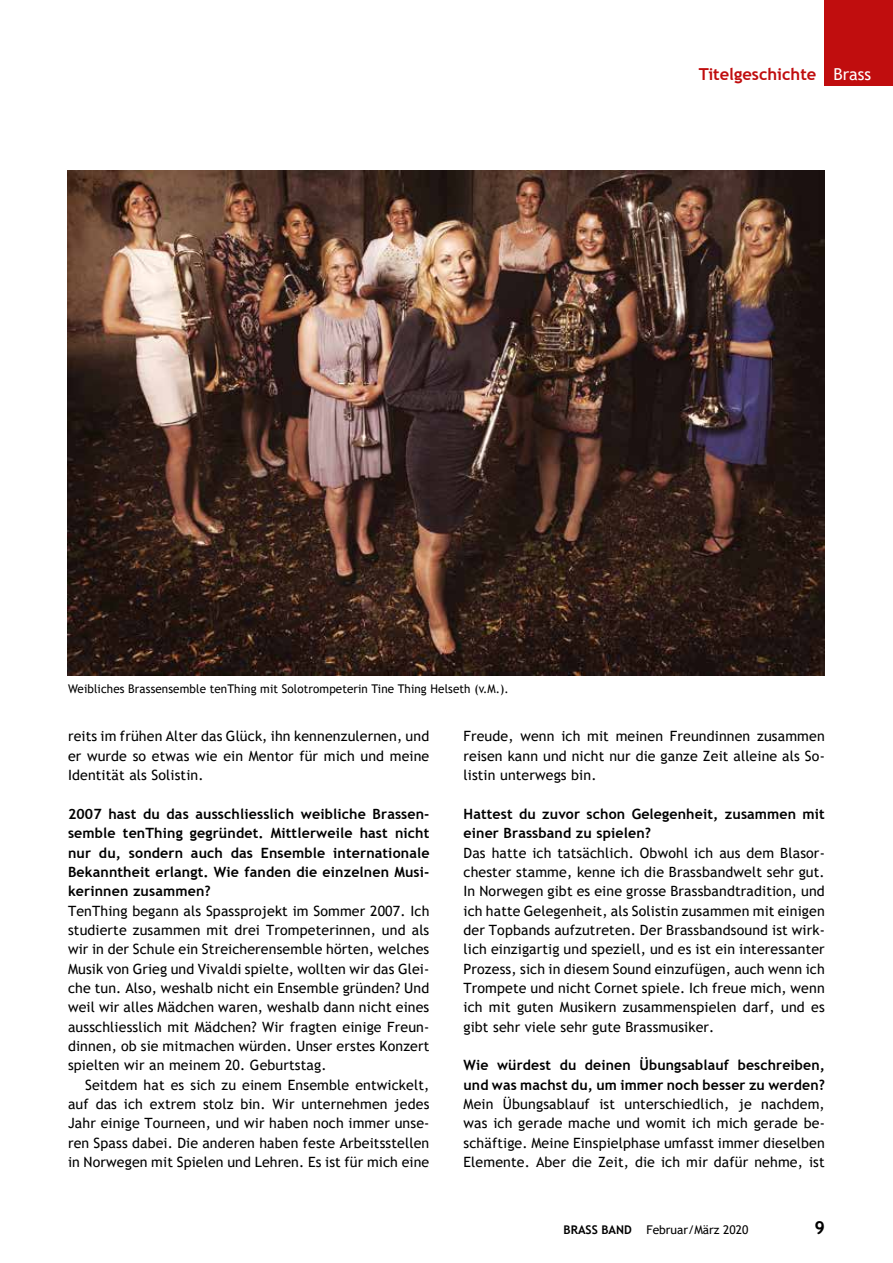
<style>
.page{position:relative;width:893px;height:1263px;background:#fff}
.page>*{position:absolute;margin:0;border:0;box-sizing:border-box;transform-origin:0 0}
.t1{font:700 18px "Trebuchet MS";color:#000}
.t2{font:700 16.5px "Trebuchet MS";color:#c00d0e}
.t3{font:16.5px "Trebuchet MS";color:#fff}
.t4{font:14.1px/19.4px "Trebuchet MS";letter-spacing:.01em;color:#000;text-align:justify}
.t5{font:700 14.1px/19.4px "Trebuchet MS";letter-spacing:.01em;color:#000}
.t6{font:12px "Trebuchet MS";letter-spacing:.01em;color:#000}
.s1{font-weight:700}
</style>
<div class="page">
<div style="left:825px;top:0;width:68px;height:85px;background:#c00d0e"></div>
<img style="left:68px;top:170px;width:757px;height:505px">
<p class="t2" style="left:699px;top:64px;width:119px">Titelgeschichte</p>
<p class="t3" style="left:833px;top:64px;width:39px">Brass</p>
<p class="t6" style="left:68px;top:681px;width:442px">Weibliches Brassensemble tenThing mit Solotrompeterin Tine Thing Helseth (v.M.).</p>
<p class="t4" style="left:68px;top:727px;width:363px">reits im frühen Alter das Glück, ihn kennenzulernen, und er wurde so etwas wie ein Mentor für mich und meine Identität als Solistin.</p>
<p class="t5" style="left:68px;top:804px;width:363px;text-align:justify">2007 hast du das ausschliesslich weibliche Brassen&shy;semble tenThing gegründet. Mittlerweile hast nicht nur du, sondern auch das Ensemble internationale Bekanntheit erlangt. Wie fanden die einzelnen Musi&shy;kerinnen zusammen?</p>
<p class="t4" style="left:68px;top:901px;width:363px">TenThing begann als Spassprojekt im Sommer 2007. Ich studierte zusammen mit drei Trompeterinnen, und als wir in der Schule ein Streicherensemble hörten, welches Musik von Grieg und Vivaldi spielte, wollten wir das Glei&shy;che tun. Also, weshalb nicht ein Ensemble gründen? Und weil wir alles Mädchen waren, weshalb dann nicht eines ausschliesslich mit Mädchen? Wir fragten einige Freun&shy;dinnen, ob sie mitmachen würden. Unser erstes Konzert spielten wir an meinem 20. Geburtstag.</p>
<p class="t4" style="left:68px;top:1075px;width:363px;text-indent:17px">Seitdem hat es sich zu einem Ensemble entwickelt, auf das ich extrem stolz bin. Wir unternehmen jedes Jahr einige Tourneen, und wir haben noch immer unse&shy;ren Spass dabei. Die anderen haben feste Arbeitsstellen in Norwegen mit Spielen und Lehren. Es ist für mich eine</p>
<p class="t4" style="left:463px;top:727px;width:363px">Freude, wenn ich mit meinen Freundinnen zusammen reisen kann und nicht nur die ganze Zeit alleine als So&shy;listin unterwegs bin.</p>
<p class="t5" style="left:463px;top:804px;width:363px">Hattest du zuvor schon Gelegenheit, zusammen mit einer Brassband zu spielen?</p>
<p class="t4" style="left:463px;top:843px;width:363px">Das hatte ich tatsächlich. Obwohl ich aus dem Blasor&shy;chester stamme, kenne ich die Brassbandwelt sehr gut.<br>In Norwegen gibt es eine grosse Brassbandtradition, und ich hatte Gelegenheit, als Solistin zusammen mit einigen der Topbands aufzutreten. Der Brassbandsound ist wirk&shy;lich einzigartig und speziell, und es ist ein interessanter Prozess, sich in diesem Sound einzufügen, auch wenn ich Trompete und nicht Cornet spiele. Ich freue mich, wenn ich mit guten Musikern zusammenspielen darf, und es gibt sehr viele sehr gute Brassmusiker.</p>
<p class="t5" style="left:463px;top:1056px;width:363px">Wie würdest du deinen Übungsablauf beschreiben, und was machst du, um immer noch besser zu werden?</p>
<p class="t4" style="left:463px;top:1094px;width:363px">Mein Übungsablauf ist unterschiedlich, je nachdem, was ich gerade mache und womit ich mich gerade be&shy;schäftige. Meine Einspielphase umfasst immer dieselben Elemente. Aber die Zeit, die ich mir dafür nehme, ist</p>
<p class="t6" style="left:563px;top:1222px;width:186px"><span class="s1">BRASS BAND</span> Februar/März 2020</p>
<p class="t1" style="left:814px;top:1216px;width:12px">9</p>
</div>
